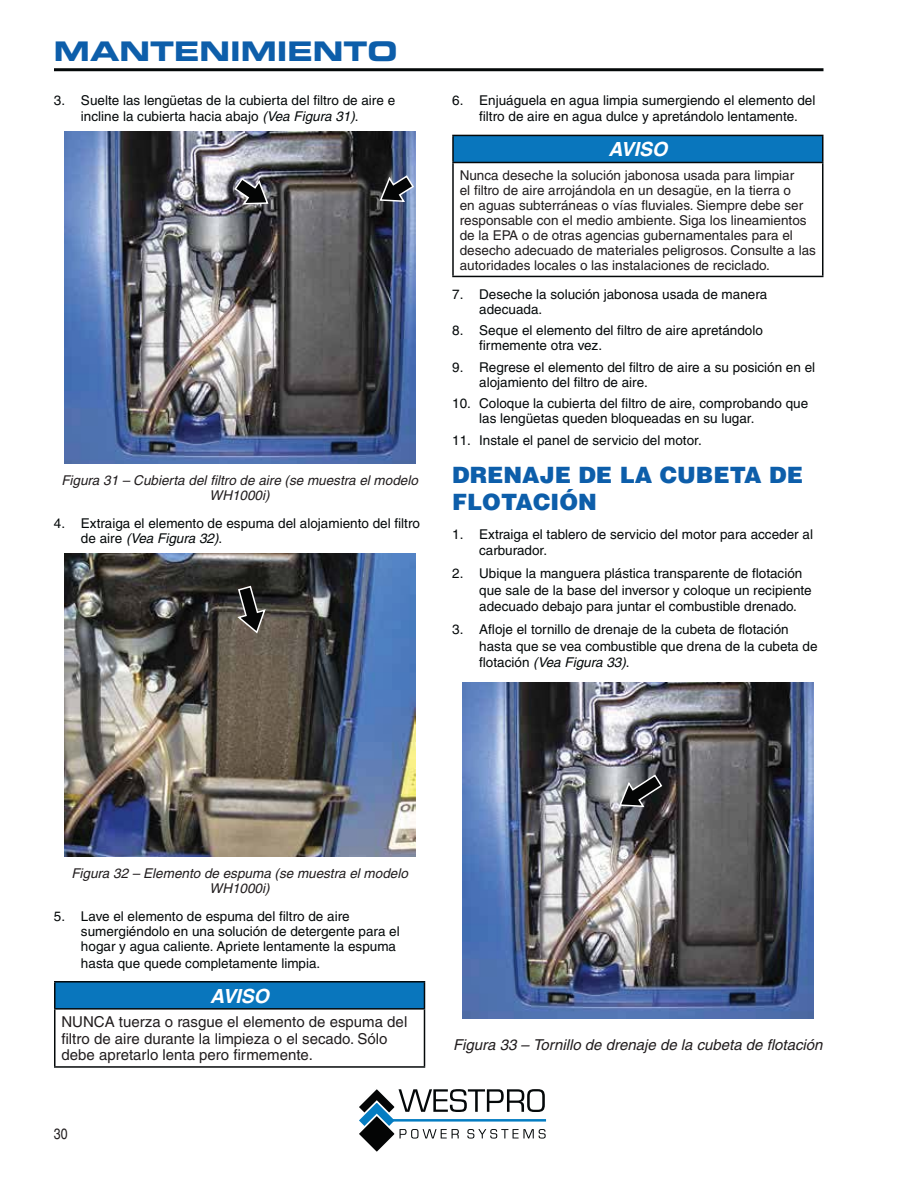
<style>
.page{position:relative;width:918px;height:1188px;background:#fff}
.page>*{position:absolute;margin:0;border:0;box-sizing:border-box;transform-origin:0 0}
.t1{font:27px "Eurostile Bold Extended Two";color:#0d5eaa}
.t2{font:900 22.5px/27px "Helvetica";color:#0d5eaa}
.t3{font:italic 700 19.5px "Helvetica";letter-spacing:-.005em;color:#fff}
.t4{font:15px/16.5px "Helvetica";color:#211d1e}
.t5{font:italic 15px "Helvetica";color:#211d1e}
.t6{font:condensed 15px "Helvetica";color:#211d1e}
.t7{font:13.5px/16.5px "Helvetica";color:#040809}
.t8{font:13.5px/15px "Helvetica";color:#211d1e}
.t9{font:italic 13.5px/15px "Helvetica";color:#211d1e;text-align:center}
.s1{font-style:italic}
</style>
<div class="page">
<svg style="left:359px;top:1089px;width:187px;height:63px"></svg>
<hr style="left:392px;top:1119px;width:154px;height:3px;background:#057dc2">
<hr style="left:54px;top:68px;width:769px;height:3px;background:#040809">
<img style="left:64px;top:132px;width:351px;height:331px">
<svg style="left:379px;top:174px;width:36px;height:29px"></svg>
<svg style="left:233px;top:177px;width:37px;height:29px"></svg>
<img style="left:64px;top:554px;width:351px;height:302px">
<svg style="left:237px;top:585px;width:30px;height:50px"></svg>
<div style="left:55px;top:982px;width:369px;height:27px;background:#0976bd"></div>
<hr style="left:54px;top:981px;width:371px;height:2px;background:#040809">
<svg style="left:54px;top:983px;width:1px;height:25px"></svg>
<svg style="left:424px;top:983px;width:1px;height:25px"></svg>
<hr style="left:54px;top:1008px;width:371px;height:2px;background:#040809">
<hr style="left:54px;top:1010px;width:1px;height:56px;background:#040809">
<hr style="left:424px;top:1010px;width:1px;height:56px;background:#040809">
<hr style="left:54px;top:1066px;width:371px;height:2px;background:#040809">
<div style="left:453px;top:135px;width:370px;height:27px;background:#0976bd"></div>
<hr style="left:452px;top:135px;width:371px;height:1px;background:#040809">
<hr style="left:452px;top:136px;width:2px;height:26px;background:#040809">
<svg style="left:822px;top:136px;width:1px;height:26px"></svg>
<hr style="left:452px;top:162px;width:371px;height:1px;background:#040809">
<hr style="left:452px;top:163px;width:2px;height:113px;background:#040809">
<hr style="left:822px;top:163px;width:1px;height:113px;background:#040809">
<hr style="left:452px;top:276px;width:371px;height:1px;background:#040809">
<img style="left:462px;top:682px;width:351px;height:337px">
<svg style="left:618px;top:773px;width:45px;height:35px"></svg>
<h1 class="t1" style="left:54px;top:42px;width:345px">MANTENIMIENTO</h1>
<p class="t7" style="left:81px;top:93px;width:316px;text-indent:-27px">3. Suelte las lengüetas de la cubierta del filtro de aire e incline la cubierta hacia abajo <span class="s1">(Vea Figura 31)</span>.</p>
<p class="t9" style="left:61px;top:474px;width:358px">Figura 31 – Cubierta del filtro de aire (se muestra el modelo<br>WH1000i)</p>
<p class="t7" style="left:81px;top:518px;width:341px;line-height:15px;text-indent:-27px">4. Extraiga el elemento de espuma del alojamiento del filtro de aire <span class="s1">(Vea Figura 32)</span>.</p>
<p class="t7" style="left:479px;top:93px;width:338px;text-indent:-27px">6. Enjuáguela en agua limpia sumergiendo el elemento del filtro de aire en agua dulce y apretándolo lentamente.</p>
<h3 class="t3" style="left:609px;top:142px;width:60px">AVISO</h3>
<p class="t8" style="left:460px;top:169px;width:358px">Nunca deseche la solución jabonosa usada para limpiar<br>el filtro de aire arrojándola en un desagüe, en la tierra o<br>en aguas subterráneas o vías fluviales. Siempre debe ser responsable con el medio ambiente. Siga los lineamientos de la EPA o de otras agencias gubernamentales para el desecho adecuado de materiales peligrosos. Consulte a las autoridades locales o las instalaciones de reciclado.</p>
<p class="t7" style="left:479px;top:288px;width:290px;line-height:15px;text-indent:-27px">7. Deseche la solución jabonosa usada de manera adecuada.</p>
<p class="t7" style="left:479px;top:324px;width:285px;line-height:15px;text-indent:-27px">8. Seque el elemento del filtro de aire apretándolo firmemente otra vez.</p>
<p class="t7" style="left:479px;top:361px;width:338px;line-height:15px;text-indent:-27px">9. Regrese el elemento del filtro de aire a su posición en el alojamiento del filtro de aire.</p>
<p class="t7" style="left:479px;top:397px;width:331px;line-height:15px;text-indent:-27px">10. Coloque la cubierta del filtro de aire, comprobando que las lengüetas queden bloqueadas en su lugar.</p>
<p class="t7" style="left:452px;top:433px;width:251px">11. Instale el panel de servicio del motor.</p>
<h2 class="t2" style="left:452px;top:464px;width:352px">DRENAJE DE LA CUBETA DE<br>FLOTACIÓN</h2>
<p class="t7" style="left:479px;top:527px;width:335px;text-indent:-27px">1. Extraiga el tablero de servicio del motor para acceder al carburador.</p>
<p class="t7" style="left:479px;top:567px;width:334px;text-indent:-27px">2. Ubique la manguera plástica transparente de flotación que sale de la base del inversor y coloque un recipiente adecuado debajo para juntar el combustible drenado.</p>
<p class="t7" style="left:479px;top:623px;width:340px;text-indent:-27px">3. Afloje el tornillo de drenaje de la cubeta de flotación hasta que se vea combustible que drena de la cubeta de flotación <span class="s1">(Vea Figura 33)</span>.</p>
<p class="t9" style="left:71px;top:867px;width:338px">Figura 32 – Elemento de espuma (se muestra el modelo<br>WH1000i)</p>
<p class="t7" style="left:81px;top:910px;width:320px;line-height:15px;text-indent:-27px">5. Lave el elemento de espuma del filtro de aire sumergiéndolo en una solución de detergente para el hogar y agua caliente. Apriete lentamente la espuma</p>
<p class="t7" style="left:81px;top:956px;width:241px">hasta que quede completamente limpia.</p>
<h3 class="t3" style="left:210px;top:989px;width:60px">AVISO</h3>
<p class="t4" style="left:61px;top:1015px;width:347px">NUNCA tuerza o rasgue el elemento de espuma del filtro de aire durante la limpieza o el secado. Sólo debe apretarlo lenta pero firmemente.</p>
<p class="t6" style="left:54px;top:1128px;width:15px">30</p>
<p class="t5" style="left:453px;top:1039px;width:371px">Figura 33 – Tornillo de drenaje de la cubeta de flotación</p>
</div>
